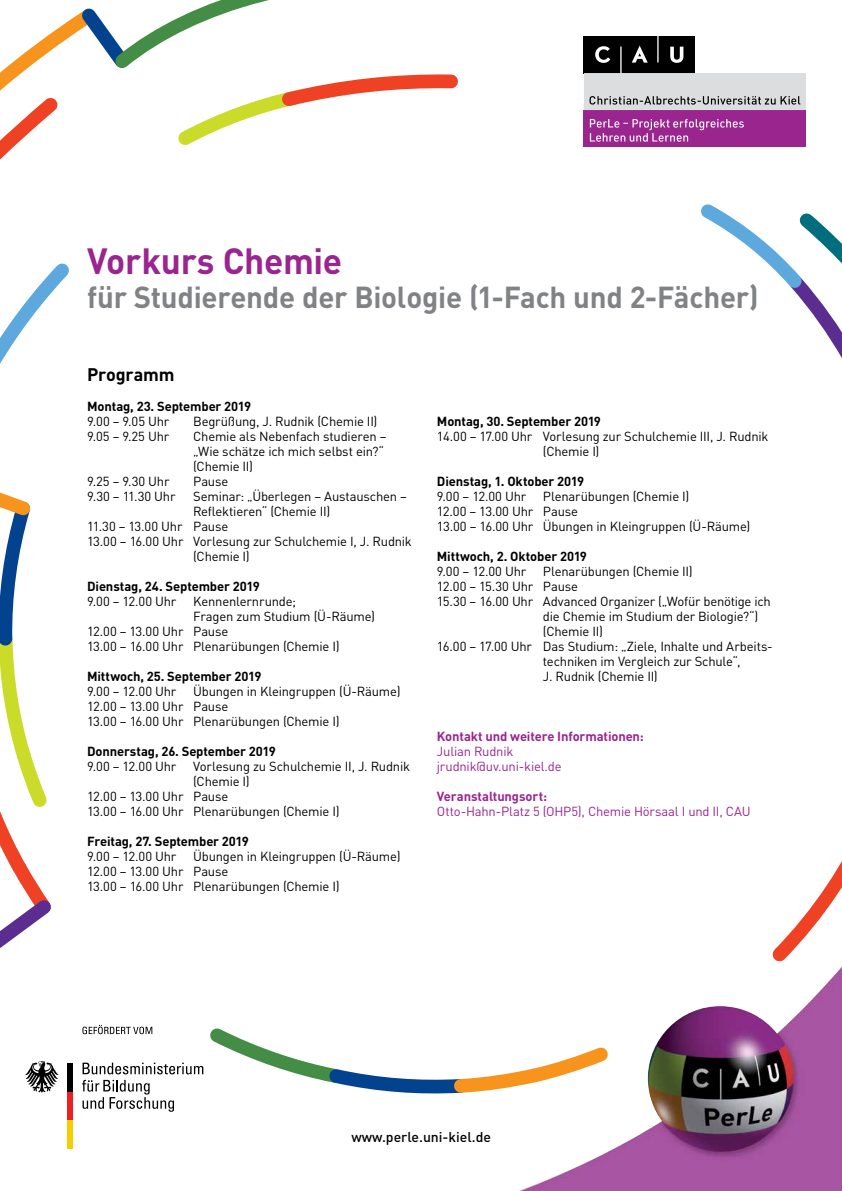
<style>
.page{position:relative;width:842px;height:1191px;background:#fff}
.page>*{position:absolute;margin:0;border:0;box-sizing:border-box;transform-origin:0 0}
.t1{font:700 36px "DINOT";letter-spacing:-.01em;color:#9a258f}
.t2{font:700 30px "DINOT";letter-spacing:-.01em;color:#808285}
.t3{font:700 18px "DINOT";letter-spacing:-.015em;color:#000}
.t4{font:500 14px "DINOT";color:#000}
.t5{font:13px/15px "DINOT";letter-spacing:-.015em;color:#000}
.t6{font:700 13px "DINOT";letter-spacing:-.01em;color:#000}
.t7{font:13px/15px "DINOT";letter-spacing:-.015em;color:#9a258f}
.t8{font:700 13px "DINOT";letter-spacing:-.01em;color:#9a258f}
</style>
<div class="page">
<svg style="left:0;top:263px;width:69px;height:101px"></svg>
<svg style="left:772px;top:861px;width:70px;height:101px"></svg>
<svg style="left:0;top:492px;width:51px;height:456px"></svg>
<svg style="left:701px;top:204px;width:141px;height:154px"></svg>
<svg style="left:0;top:0;width:458px;height:160px"></svg>
<div style="left:67px;top:1120px;width:5px;height:28px;background:#f5ce00"></div>
<div style="left:67px;top:1091px;width:5px;height:29px;background:#ed1d24"></div>
<div style="left:67px;top:1062px;width:5px;height:29px;background:#000"></div>
<svg style="left:25px;top:1061px;width:34px;height:31px"></svg>
<svg style="left:82px;top:1024px;width:434px;height:87px"></svg>
<div style="left:584px;top:36px;width:111px;height:37px;background:#000"></div>
<svg style="left:595px;top:46px;width:15px;height:17px"></svg>
<svg style="left:632px;top:46px;width:16px;height:17px"></svg>
<svg style="left:670px;top:47px;width:13px;height:16px"></svg>
<hr style="left:620px;top:47px;width:2px;height:26px;background:#fff">
<hr style="left:657px;top:36px;width:2px;height:26px;background:#fff">
<div style="left:584px;top:110px;width:222px;height:37px;background:#9a258f"></div>
<svg style="left:590px;top:119px;width:154px;height:23px"></svg>
<svg style="left:584px;top:73px;width:222px;height:37px;background:#cececf"></svg>
<img style="left:516px;top:966px;width:326px;height:225px">
<h1 class="t1" style="left:87px;top:238px;width:257px">Vorkurs Chemie</h1>
<h2 class="t2" style="left:87px;top:278px;width:673px">für Studierende der Biologie (1-Fach und 2-Fächer)</h2>
<h3 class="t3" style="left:87px;top:363px;width:89px">Programm</h3>
<p class="t6" style="left:87px;top:398px;width:166px">Montag, 23. September 2019</p>
<p class="t5" style="left:87px;top:414px;width:84px">9.00 – 9.05 Uhr</p>
<p class="t5" style="left:193px;top:414px;width:186px">Begrüßung, J. Rudnik (Chemie II)</p>
<p class="t5" style="left:87px;top:429px;width:84px">9.05 – 9.25 Uhr</p>
<p class="t5" style="left:193px;top:429px;width:195px">Chemie als Nebenfach studieren – „Wie schätze ich mich selbst ein?“ (Chemie II)</p>
<p class="t5" style="left:87px;top:474px;width:84px">9.25 – 9.30 Uhr</p>
<p class="t5" style="left:193px;top:474px;width:37px">Pause</p>
<p class="t5" style="left:87px;top:489px;width:90px">9.30 – 11.30 Uhr</p>
<p class="t5" style="left:193px;top:489px;width:215px">Seminar: „Überlegen – Austauschen –</p>
<p class="t5" style="left:193px;top:504px;width:139px">Reflektieren“ (Chemie II)</p>
<p class="t5" style="left:87px;top:519px;width:143px">11.30 – 13.00 Uhr Pause</p>
<p class="t5" style="left:87px;top:534px;width:326px">13.00 – 16.00 Uhr Vorlesung zur Schulchemie I, J. Rudnik</p>
<p class="t5" style="left:193px;top:549px;width:58px">(Chemie I)</p>
<p class="t6" style="left:87px;top:578px;width:174px">Dienstag, 24. September 2019</p>
<p class="t5" style="left:87px;top:594px;width:91px">9.00 – 12.00 Uhr</p>
<p class="t5" style="left:193px;top:594px;width:104px">Kennenlernrunde;</p>
<p class="t5" style="left:193px;top:609px;width:183px">Fragen zum Studium (Ü-Räume)</p>
<p class="t5" style="left:87px;top:624px;width:143px">12.00 – 13.00 Uhr Pause</p>
<p class="t5" style="left:87px;top:639px;width:254px">13.00 – 16.00 Uhr Plenarübungen (Chemie I)</p>
<p class="t6" style="left:87px;top:668px;width:176px">Mittwoch, 25. September 2019</p>
<p class="t5" style="left:87px;top:684px;width:91px">9.00 – 12.00 Uhr</p>
<p class="t5" style="left:87px;top:684px;width:315px;text-indent:106px">Übungen in Kleingruppen (Ü-Räume)<br>12.00 – 13.00 Uhr Pause<br>13.00 – 16.00 Uhr Plenarübungen (Chemie I)</p>
<p class="t6" style="left:87px;top:743px;width:190px">Donnerstag, 26. September 2019</p>
<p class="t5" style="left:87px;top:759px;width:91px">9.00 – 12.00 Uhr</p>
<p class="t5" style="left:193px;top:759px;width:218px">Vorlesung zu Schulchemie II, J. Rudnik</p>
<p class="t5" style="left:193px;top:774px;width:58px">(Chemie I)</p>
<p class="t5" style="left:87px;top:789px;width:143px">12.00 – 13.00 Uhr Pause</p>
<p class="t5" style="left:87px;top:804px;width:254px">13.00 – 16.00 Uhr Plenarübungen (Chemie I)</p>
<p class="t6" style="left:87px;top:833px;width:163px">Freitag, 27. September 2019</p>
<p class="t5" style="left:87px;top:849px;width:91px">9.00 – 12.00 Uhr</p>
<p class="t5" style="left:87px;top:849px;width:315px;text-indent:106px">Übungen in Kleingruppen (Ü-Räume)<br>12.00 – 13.00 Uhr Pause<br>13.00 – 16.00 Uhr Plenarübungen (Chemie I)</p>
<p class="t6" style="left:437px;top:413px;width:166px">Montag, 30. September 2019</p>
<p class="t5" style="left:543px;top:429px;width:227px;text-indent:-106px">14.00 – 17.00 Uhr Vorlesung zur Schulchemie III, J. Rudnik (Chemie I)</p>
<p class="t6" style="left:437px;top:473px;width:149px">Dienstag, 1. Oktober 2019</p>
<p class="t5" style="left:437px;top:489px;width:91px">9.00 – 12.00 Uhr</p>
<p class="t5" style="left:437px;top:489px;width:315px;text-indent:106px">Plenarübungen (Chemie I)<br>12.00 – 13.00 Uhr Pause<br>13.00 – 16.00 Uhr Übungen in Kleingruppen (Ü-Räume)</p>
<p class="t6" style="left:437px;top:548px;width:152px">Mittwoch, 2. Oktober 2019</p>
<p class="t5" style="left:437px;top:564px;width:91px">9.00 – 12.00 Uhr</p>
<p class="t5" style="left:543px;top:564px;width:151px">Plenarübungen (Chemie II)</p>
<p class="t5" style="left:437px;top:579px;width:143px">12.00 – 15.30 Uhr Pause</p>
<p class="t5" style="left:437px;top:594px;width:335px">15.30 – 16.00 Uhr Advanced Organizer („Wofür benötige ich</p>
<p class="t5" style="left:543px;top:609px;width:217px">die Chemie im Studium der Biologie?“)</p>
<p class="t5" style="left:543px;top:624px;width:61px">(Chemie II)</p>
<p class="t5" style="left:437px;top:639px;width:337px">16.00 – 17.00 Uhr Das Studium: „Ziele, Inhalte und Arbeits-</p>
<p class="t5" style="left:543px;top:654px;width:199px">techniken im Vergleich zur Schule“,</p>
<p class="t5" style="left:543px;top:669px;width:116px">J. Rudnik (Chemie II)</p>
<p class="t8" style="left:437px;top:728px;width:208px">Kontakt und weitere Informationen:</p>
<p class="t7" style="left:437px;top:744px;width:126px">Julian Rudnik jrudnik@uv.uni-kiel.de</p>
<p class="t8" style="left:437px;top:788px;width:112px">Veranstaltungsort:</p>
<p class="t7" style="left:437px;top:804px;width:315px">Otto-Hahn-Platz 5 (OHP5), Chemie Hörsaal I und II, CAU</p>
<p class="t4" style="left:351px;top:1128px;width:141px">www.perle.uni-kiel.de</p>
</div>
